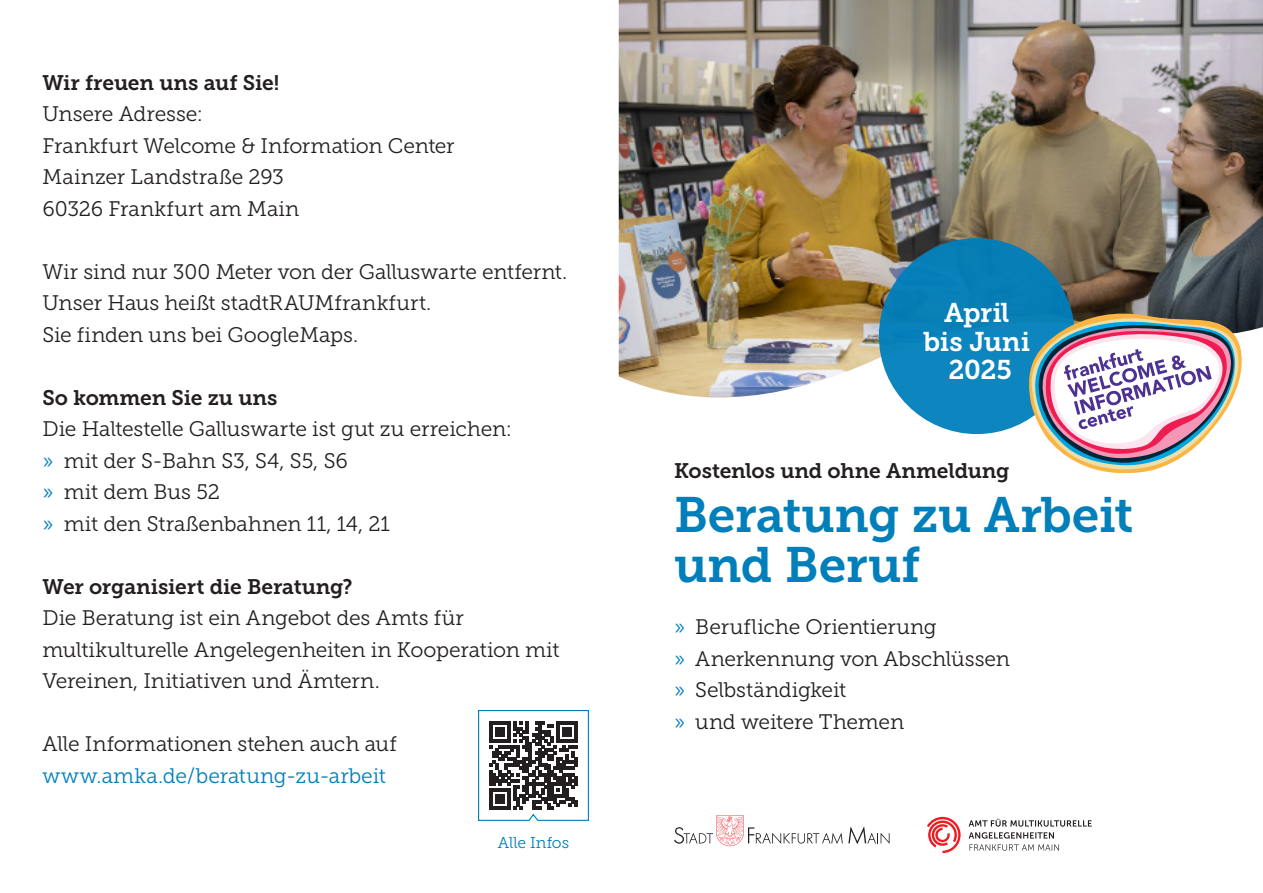
<style>
.page{position:relative;width:1263px;height:893px;background:#fff}
.page>*{position:absolute;margin:0;border:0;box-sizing:border-box;transform-origin:0 0}
.Infoblatt_Fließtext_300_14pt{font:49.5px "Museo Slab 700";letter-spacing:-.01em;color:#007fbb}
.t1{font:27px "Museo Slab 700";letter-spacing:-.01em;color:#fff}
.Infoblatt_Fließtext_300_14pt-2{font:21px "Museo Slab 300";letter-spacing:-.005em;color:#231f20}
.Infoblatt_Fließtext_300_14pt-3{font:21px "Museo Slab 700";letter-spacing:-.01em;color:#231f20}
.Infoblatt_Fließtext_300_14pt-4{font:21px "Museo Slab 300";color:#007fbb}
.t2{font:15.75px "Museo Slab 300";color:#007fbb}
.s1{color:#007fbb}
</style>
<div class="page">
<img style="left:619px;top:0;width:644px;height:407px">
<div style="left:879px;top:238px;width:196px;height:196px;background:#0a82bb;border-radius:50%"></div>
<svg style="left:478px;top:710px;width:111px;height:111px"></svg>
<svg style="left:968px;top:819px;width:124px;height:32px"></svg>
<svg style="left:927px;top:817px;width:33px;height:36px"></svg>
<svg style="left:674px;top:815px;width:215px;height:31px"></svg>
<svg style="left:1029px;top:314px;width:213px;height:159px"></svg>
<p class="Infoblatt_Fließtext_300_14pt-3" style="left:43px;top:71px;width:238px">Wir freuen uns auf Sie!</p>
<p class="Infoblatt_Fließtext_300_14pt-2" style="left:43px;top:103px;width:162px">Unsere Adresse:</p>
<p class="Infoblatt_Fließtext_300_14pt-2" style="left:43px;top:134px;width:414px">Frankfurt Welcome &amp; Information Center</p>
<p class="Infoblatt_Fließtext_300_14pt-2" style="left:43px;top:166px;width:243px">Mainzer Landstraße 293</p>
<p class="Infoblatt_Fließtext_300_14pt-2" style="left:43px;top:197px;width:258px">60326 Frankfurt am Main</p>
<p class="Infoblatt_Fließtext_300_14pt-2" style="left:43px;top:260px;width:526px">Wir sind nur 300 Meter von der Galluswarte entfernt.</p>
<p class="Infoblatt_Fließtext_300_14pt-2" style="left:43px;top:292px;width:390px">Unser Haus heißt stadtRAUMfrankfurt.</p>
<p class="Infoblatt_Fließtext_300_14pt-2" style="left:43px;top:323px;width:317px">Sie finden uns bei GoogleMaps.</p>
<p class="Infoblatt_Fließtext_300_14pt-3" style="left:43px;top:386px;width:237px">So kommen Sie zu uns</p>
<p class="Infoblatt_Fließtext_300_14pt-2" style="left:43px;top:418px;width:471px">Die Haltestelle Galluswarte ist gut zu erreichen:</p>
<p class="Infoblatt_Fließtext_300_14pt-2" style="left:43px;top:449px;width:307px"><span class="s1">»</span> mit der S-Bahn S3, S4, S5, S6</p>
<p class="Infoblatt_Fließtext_300_14pt-2" style="left:43px;top:481px;width:179px"><span class="s1">»</span> mit dem Bus 52</p>
<p class="Infoblatt_Fließtext_300_14pt-2" style="left:43px;top:512px;width:349px"><span class="s1">»</span> mit den Straßenbahnen 11, 14, 21</p>
<p class="Infoblatt_Fließtext_300_14pt-3" style="left:43px;top:575px;width:312px">Wer organisiert die Beratung?</p>
<p class="Infoblatt_Fließtext_300_14pt-2" style="left:43px;top:607px;width:423px">Die Beratung ist ein Angebot des Amts für</p>
<p class="Infoblatt_Fließtext_300_14pt-2" style="left:43px;top:638px;width:518px">multikulturelle Angelegenheiten in Kooperation mit</p>
<p class="Infoblatt_Fließtext_300_14pt-2" style="left:43px;top:670px;width:339px">Vereinen, Initiativen und Ämtern.</p>
<p class="Infoblatt_Fließtext_300_14pt-2" style="left:43px;top:733px;width:356px">Alle Informationen stehen auch auf</p>
<p class="Infoblatt_Fließtext_300_14pt-4" style="left:43px;top:764px;width:345px">www.amka.de/beratung-zu-arbeit</p>
<p class="t2" style="left:498px;top:834px;width:73px">Alle Infos</p>
<p class="t1" style="left:944px;top:297px;width:67px">April</p>
<p class="t1" style="left:923px;top:326px;width:108px">bis Juni</p>
<p class="t1" style="left:948px;top:354px;width:65px">2025</p>
<p class="Infoblatt_Fließtext_300_14pt-3" style="left:674px;top:459px;width:337px">Kostenlos und ohne Anmeldung</p>
<p class="Infoblatt_Fließtext_300_14pt" style="left:674px;top:487px;width:461px">Beratung zu Arbeit</p>
<p class="Infoblatt_Fließtext_300_14pt" style="left:674px;top:536px;width:248px">und Beruf</p>
<p class="Infoblatt_Fließtext_300_14pt-2" style="left:674px;top:615px;width:264px"><span class="s1">»</span> Berufliche Orientierung</p>
<p class="Infoblatt_Fließtext_300_14pt-2" style="left:674px;top:647px;width:338px"><span class="s1">»</span> Anerkennung von Abschlüssen</p>
<p class="Infoblatt_Fließtext_300_14pt-2" style="left:674px;top:678px;width:174px"><span class="s1">»</span> Selbständigkeit</p>
<p class="Infoblatt_Fließtext_300_14pt-2" style="left:674px;top:710px;width:232px"><span class="s1">»</span> und weitere Themen</p>
</div>
